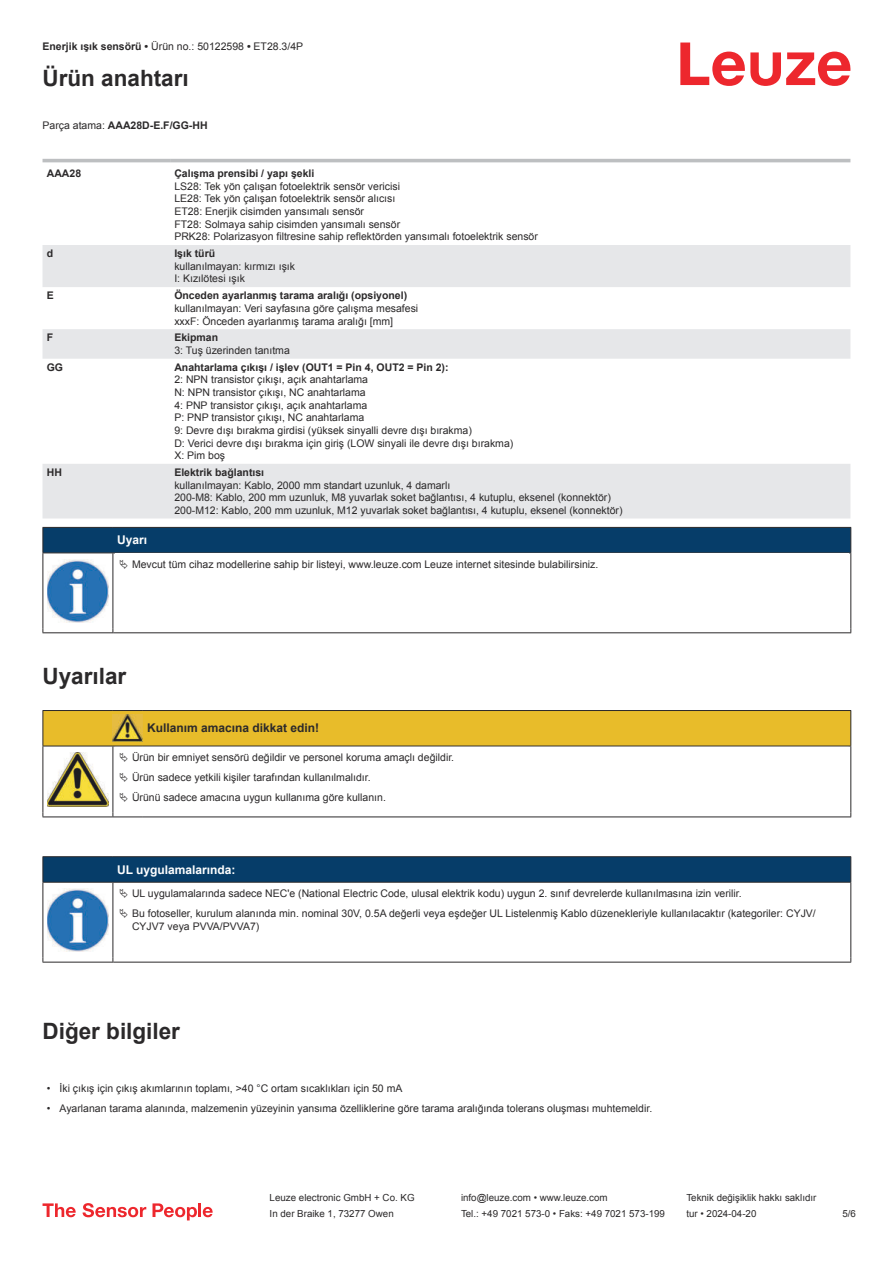
<style>
.page{position:relative;width:893px;height:1263px;background:#fff}
.page>*{position:absolute;margin:0;border:0;box-sizing:border-box;transform-origin:0 0}
.t1{font:700 22.5px "Arial";color:#2b292a}
.t2{font:700 12px "Arial";color:#2b292a}
.t3{font:700 12px "Arial";color:#fff}
.t4{font:10.5px/12.6px "Arial";color:#2b292a}
.t5{font:700 10.5px "Arial";color:#2b292a}
.t6{font:9.75px "Arial";color:#2b292a}
.s1{font-weight:700}
.s2{font-weight:400}
</style>
<div class="page">
<svg style="left:680px;top:43px;width:170px;height:43px"></svg>
<div style="left:43px;top:158px;width:807px;height:5px;background:#ebeced"></div>
<svg style="left:43px;top:245px;width:807px;height:273px"></svg>
<hr style="left:43px;top:159px;width:127px;height:3px;background:#bdbfc1">
<hr style="left:170px;top:159px;width:680px;height:3px;background:#bdbfc1">
<svg style="left:43px;top:1203px;width:33px;height:14px"></svg>
<svg style="left:83px;top:1203px;width:63px;height:14px"></svg>
<svg style="left:153px;top:1203px;width:44px;height:17px"></svg>
<hr style="left:198px;top:1203px;width:3px;height:14px;background:#ed272d">
<svg style="left:203px;top:1207px;width:10px;height:10px"></svg>
<div style="left:43px;top:527px;width:808px;height:26px;background:#063d69"></div>
<hr style="left:113px;top:552px;width:738px;height:1px;background:#2b292a">
<hr style="left:43px;top:553px;width:1px;height:75px;background:#2b292a">
<hr style="left:113px;top:553px;width:1px;height:75px;background:#2b292a">
<hr style="left:850px;top:553px;width:1px;height:75px;background:#2b292a">
<hr style="left:43px;top:632px;width:70px;height:1px;background:#2b292a">
<hr style="left:113px;top:632px;width:738px;height:1px;background:#2b292a">
<img style="left:47px;top:559px;width:61px;height:63px">
<hr style="left:43px;top:816px;width:70px;height:1px;background:#2b292a">
<hr style="left:113px;top:816px;width:30px;height:1px;background:#2b292a">
<hr style="left:143px;top:816px;width:708px;height:1px;background:#2b292a">
<svg style="left:44px;top:936px;width:806px;height:26px"></svg>
<hr style="left:43px;top:856px;width:70px;height:1px;background:#2b292a">
<hr style="left:113px;top:856px;width:738px;height:1px;background:#2b292a">
<hr style="left:43px;top:883px;width:1px;height:75px;background:#2b292a">
<hr style="left:113px;top:883px;width:1px;height:75px;background:#2b292a">
<hr style="left:850px;top:883px;width:1px;height:75px;background:#2b292a">
<hr style="left:43px;top:962px;width:70px;height:1px;background:#2b292a">
<hr style="left:113px;top:962px;width:738px;height:1px;background:#2b292a">
<img style="left:47px;top:936px;width:61px;height:15px">
<svg style="left:43px;top:710px;width:808px;height:106px"></svg>
<svg style="left:43px;top:857px;width:808px;height:79px"></svg>
<p class="t4" style="left:43px;top:41px;width:262px"><span class="s1">Enerjik ışık sensörü •</span> Ürün no.: 50122598 <span class="s1">•</span> ET28.3/4P</p>
<h1 class="t1" style="left:43px;top:63px;width:148px">Ürün anahtarı</h1>
<p class="t5" style="left:43px;top:117px;width:167px"><span class="s2">Parça atama:</span> AAA28D-E.F/GG-HH</p>
<p class="t5" style="left:47px;top:166px;width:36px">AAA28</p>
<p class="t5" style="left:174px;top:166px;width:142px">Çalışma prensibi / yapı şekli</p>
<p class="t4" style="left:174px;top:180px;width:365px">LS28: Tek yön çalışan fotoelektrik sensör vericisi<br>LE28: Tek yön çalışan fotoelektrik sensör alıcısı<br>ET28: Enerjik cisimden yansımalı sensör<br>FT28: Solmaya sahip cisimden yansımalı sensör<br>PRK28: Polarizasyon filtresine sahip reflektörden yansımalı fotoelektrik sensör</p>
<p class="t5" style="left:47px;top:246px;width:8px">d</p>
<p class="t5" style="left:174px;top:246px;width:42px">Işık türü</p>
<p class="t4" style="left:174px;top:260px;width:122px">kullanılmayan: kırmızı ışık<br>I: Kızılötesi ışık</p>
<p class="t5" style="left:47px;top:292px;width:9px">E</p>
<p class="t5" style="left:174px;top:288px;width:234px">Önceden ayarlanmış tarama aralığı (opsiyonel)</p>
<p class="t4" style="left:174px;top:302px;width:245px">kullanılmayan: Veri sayfasına göre çalışma mesafesi xxxF: Önceden ayarlanmış tarama aralığı [mm]</p>
<p class="t5" style="left:47px;top:330px;width:8px">F</p>
<p class="t5" style="left:174px;top:330px;width:45px">Ekipman</p>
<p class="t4" style="left:174px;top:344px;width:117px">3: Tuş üzerinden tanıtma</p>
<p class="t5" style="left:47px;top:363px;width:18px">GG</p>
<p class="t5" style="left:174px;top:360px;width:276px">Anahtarlama çıkışı / işlev (OUT1 = Pin 4, OUT2 = Pin 2):</p>
<p class="t4" style="left:174px;top:373px;width:340px">2: NPN transistor çıkışı, açık anahtarlama<br>N: NPN transistor çıkışı, NC anahtarlama<br>4: PNP transistor çıkışı, açık anahtarlama<br>P: PNP transistor çıkışı, NC anahtarlama<br>9: Devre dışı bırakma girdisi (yüksek sinyalli devre dışı bırakma)<br>D: Verici devre dışı bırakma için giriş (LOW sinyali ile devre dışı bırakma)<br>X: Pim boş</p>
<p class="t5" style="left:47px;top:468px;width:17px">HH</p>
<p class="t5" style="left:174px;top:465px;width:91px">Elektrik bağlantısı</p>
<p class="t4" style="left:174px;top:478px;width:450px">kullanılmayan: Kablo, 2000 mm standart uzunluk, 4 damarlı<br>200-M8: Kablo, 200 mm uzunluk, M8 yuvarlak soket bağlantısı, 4 kutuplu, eksenel (konnektör)<br>200-M12: Kablo, 200 mm uzunluk, M12 yuvarlak soket bağlantısı, 4 kutuplu, eksenel (konnektör)</p>
<p class="t3" style="left:117px;top:532px;width:32px">Uyarı</p>
<p class="t4" style="left:132px;top:558px;width:468px">Mevcut tüm cihaz modellerine sahip bir listeyi, www.leuze.com Leuze internet sitesinde bulabilirsiniz.</p>
<h1 class="t1" style="left:43px;top:660px;width:85px">Uyarılar</h1>
<p class="t2" style="left:147px;top:720px;width:174px">Kullanım amacına dikkat edin!</p>
<p class="t4" style="left:132px;top:747px;width:324px;line-height:20.2px">Ürün bir emniyet sensörü değildir ve personel koruma amaçlı değildir.<br>Ürün sadece yetkili kişiler tarafından kullanılmalıdır.<br>Ürünü sadece amacına uygun kullanıma göre kullanın.</p>
<p class="t3" style="left:117px;top:861px;width:120px">UL uygulamalarında:</p>
<p class="t4" style="left:132px;top:883px;width:685px;line-height:20.2px">UL uygulamalarında sadece NEC'e (National Electric Code, ulusal elektrik kodu) uygun 2. sınıf devrelerde kullanılmasına izin verilir.<br>Bu fotoseller, kurulum alanında min. nominal 30V, 0.5A değerli veya eşdeğer UL Listelenmiş Kablo düzenekleriyle kullanılacaktır (kategoriler: CYJV/</p>
<p class="t4" style="left:132px;top:920px;width:129px">CYJV7 veya PVVA/PVVA7)</p>
<h1 class="t1" style="left:43px;top:1015px;width:139px">Diğer bilgiler</h1>
<p class="t4" style="left:47px;top:1081px;width:357px">• İki çıkış için çıkış akımlarının toplamı, &gt;40 °C ortam sıcaklıkları için 50 mA</p>
<p class="t4" style="left:47px;top:1102px;width:607px">• Ayarlanan tarama alanında, malzemenin yüzeyinin yansıma özelliklerine göre tarama aralığında tolerans oluşması muhtemeldir.</p>
<p class="t6" style="left:270px;top:1191px;width:146px">Leuze electronic GmbH + Co. KG</p>
<p class="t6" style="left:461px;top:1191px;width:148px">info@leuze.com • www.leuze.com</p>
<p class="t6" style="left:686px;top:1191px;width:132px">Teknik değişiklik hakkı saklıdır</p>
<p class="t6" style="left:270px;top:1207px;width:126px">In der Braike 1, 73277 Owen</p>
<p class="t6" style="left:461px;top:1207px;width:205px">Tel.: +49 7021 573-0 • Faks: +49 7021 573-199</p>
<p class="t6" style="left:686px;top:1207px;width:72px">tur • 2024-04-20</p>
<p class="t6" style="left:842px;top:1210px;width:15px">5 /6</p>
</div>
